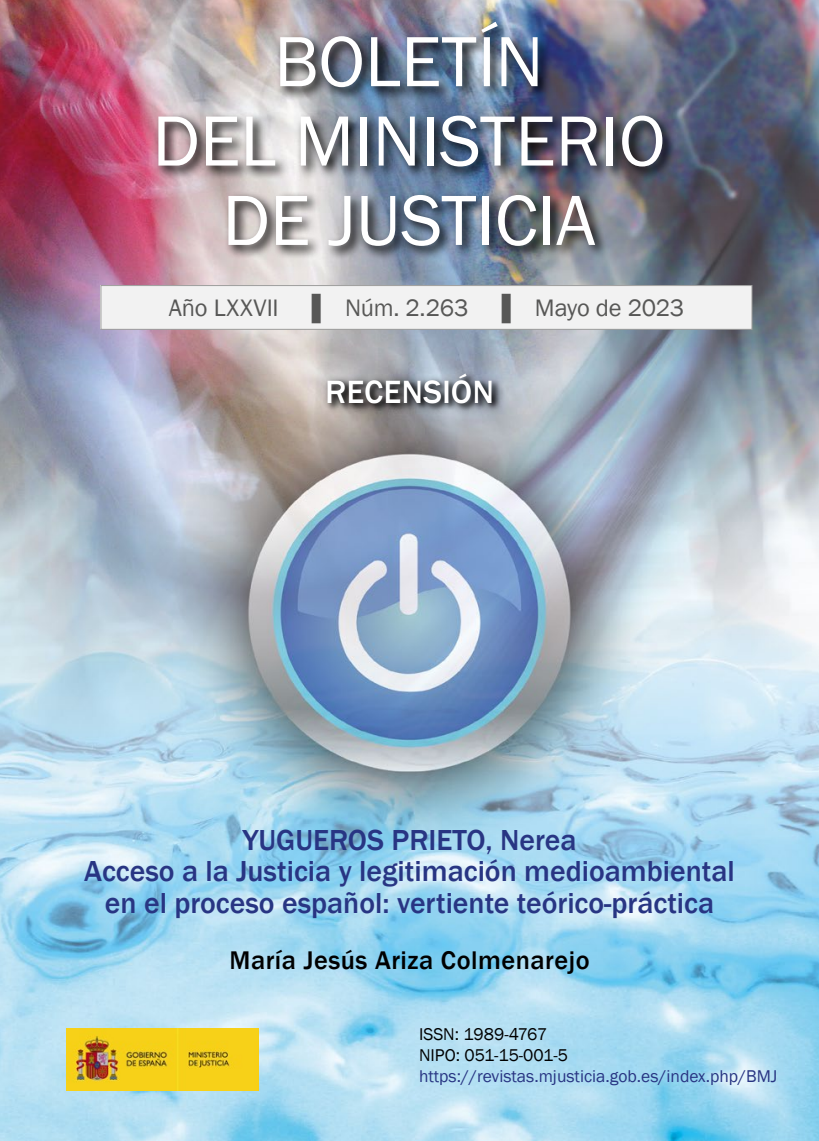
<style>
.page{position:relative;width:819px;height:1141px;background:#fff}
.page>*{position:absolute;margin:0;border:0;box-sizing:border-box;transform-origin:0 0}
.Portada_boletin{font:73.5px "Franklin Gothic";color:#fff}
.t1{font:500 33.25px "Franklin Gothic";color:#fff}
.Portada_resencion_ti{font:500 29.75px/31.5px "Franklin Gothic";color:#283583;text-align:center}
.Portada_resencion_au{font:500 26.25px "Franklin Gothic";letter-spacing:.02em;color:#000}
.t2{font:24.5px "Franklin Gothic";letter-spacing:-.01em;color:#575756}
.Portada_isbn{font:17.5px "Franklin Gothic";color:#283583}
.Portada_isbn-2{font:17.5px "Franklin Gothic";color:#000}
</style>
<div class="page">
<img style="left:0;top:0;width:819px;height:1141px">
<img style="left:224px;top:190px;width:385px;height:71px">
<div style="left:101px;top:286px;width:651px;height:43px;background:#f2f2f2"></div>
<div style="left:100px;top:285px;width:652px;height:45px;border:1px solid #9d9d9c"></div>
<img style="left:66px;top:1029px;width:192px;height:61px">
<div style="left:59px;top:343px;width:700px;height:96px;background:#fff;opacity:.75"></div>
<img style="left:275px;top:18px;width:276px;height:84px">
<img style="left:154px;top:111px;width:523px;height:70px">
<p class="Portada_boletin" style="left:274px;top:16px;width:271px">BOLETÍN</p>
<p class="Portada_boletin" style="left:152px;top:95px;width:514px">DEL MINISTERIO</p>
<p class="Portada_boletin" style="left:222px;top:175px;width:374px">DE JUSTICIA</p>
<p class="t2" style="left:169px;top:293px;width:517px">Año LXXVII ▐ Núm. 2.263 ▐ Mayo de 2023</p>
<p class="t1" style="left:325px;top:371px;width:170px">RECENSIÓN</p>
<p class="Portada_resencion_ti" style="left:84px;top:824px;width:652px">YUGUEROS PRIETO, Nerea<br>Acceso a la Justicia y legitimación medioambiental en el proceso español: vertiente teórico-práctica</p>
<p class="Portada_resencion_au" style="left:229px;top:944px;width:361px">María Jesús Ariza Colmenarejo</p>
<p class="Portada_isbn-2" style="left:419px;top:1023px;width:130px">ISSN: 1989-4767</p>
<p class="Portada_isbn-2" style="left:419px;top:1044px;width:150px">NIPO: 051-15-001-5</p>
<p class="Portada_isbn" style="left:419px;top:1065px;width:360px">https://revistas.mjusticia.gob.es/index.php/BMJ</p>
</div>
